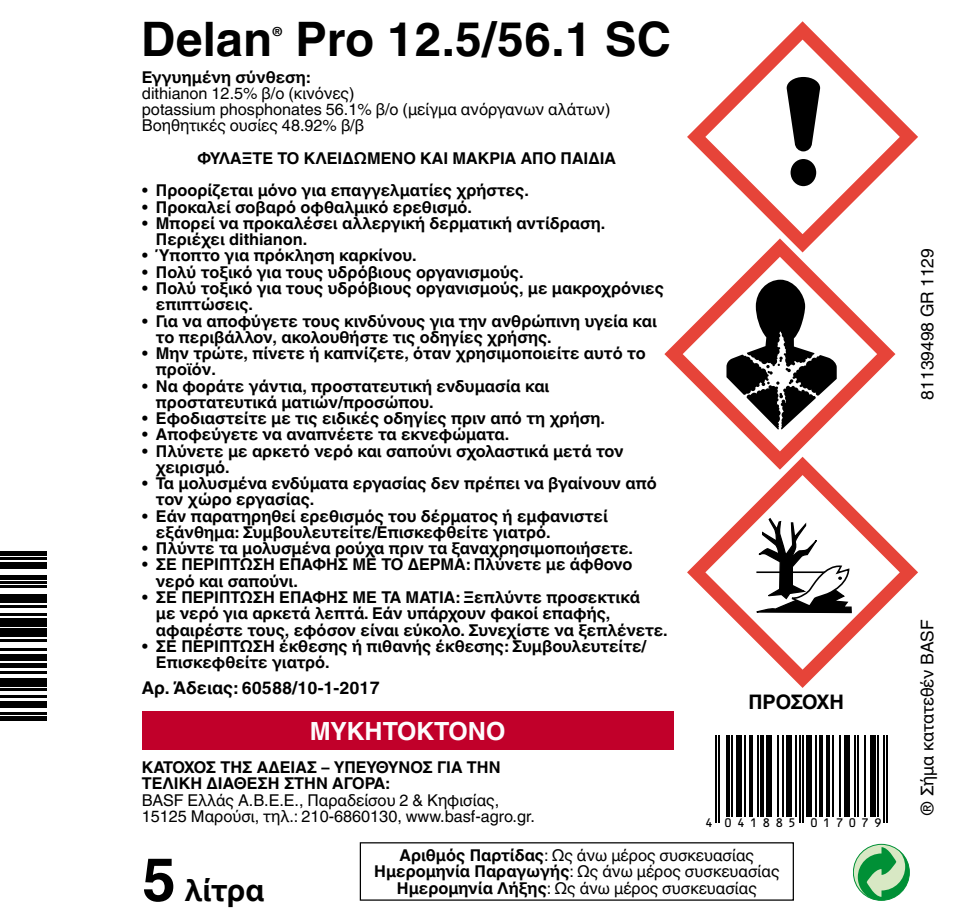
<style>
.page{position:relative;width:957px;height:922px;background:#fff}
.page>*{position:absolute;margin:0;border:0;box-sizing:border-box;transform-origin:0 0}
.t1{font:700 47.5px "Helvetica Linotype";color:#000}
.t2{font:700 30px "Helvetica Linotype";color:#000}
.t3{font:700 25px "Helvetica Linotype";color:#fdfdfd}
.t4{font:700 20px "Helvetica Linotype";letter-spacing:-.015em;color:#000}
.t5{font:17.5px "Helvetica Linotype";color:#000}
.t6{font:700 17.5px "Helvetica Linotype";color:#000}
.t7{font:700 16.25px/16.2px "Helvetica Linotype";color:#000}
.t8{font:16.25px/16.2px "Helvetica Linotype";color:#000}
.t9{font:700 12.5px "Helvetica Linotype";color:#000}
.t10{font:11.75px "OCRB";letter-spacing:.355em;color:#000}
.s1{font-weight:400}
.s2{font-size:60px}
.s3{font-weight:700}
</style>
<div class="page">
<hr style="left:0;top:716px;width:47px;height:4px;background:#000">
<hr style="left:0;top:712px;width:47px;height:2px;background:#000">
<div style="left:0;top:701px;width:47px;height:7px;background:#000"></div>
<hr style="left:0;top:695px;width:47px;height:2px;background:#000">
<hr style="left:0;top:688px;width:47px;height:2px;background:#000">
<div style="left:0;top:678px;width:47px;height:8px;background:#000"></div>
<hr style="left:0;top:671px;width:47px;height:2px;background:#000">
<div style="left:0;top:662px;width:47px;height:5px;background:#000"></div>
<div style="left:0;top:654px;width:47px;height:6px;background:#000"></div>
<hr style="left:0;top:647px;width:47px;height:3px;background:#000">
<hr style="left:0;top:639px;width:47px;height:2px;background:#000">
<div style="left:0;top:628px;width:47px;height:9px;background:#000"></div>
<div style="left:0;top:617px;width:47px;height:9px;background:#000"></div>
<hr style="left:0;top:613px;width:47px;height:2px;background:#000">
<hr style="left:0;top:605px;width:47px;height:2px;background:#000">
<div style="left:0;top:594px;width:47px;height:8px;background:#000"></div>
<hr style="left:0;top:585px;width:47px;height:2px;background:#000">
<hr style="left:0;top:581px;width:47px;height:2px;background:#000">
<div style="left:0;top:574px;width:47px;height:5px;background:#000"></div>
<div style="left:0;top:562px;width:47px;height:6px;background:#000"></div>
<hr style="left:0;top:557px;width:47px;height:2px;background:#000">
<hr style="left:0;top:551px;width:47px;height:4px;background:#000">
<hr style="left:715px;top:735px;width:1px;height:87px;background:#000">
<hr style="left:718px;top:735px;width:2px;height:87px;background:#000">
<hr style="left:726px;top:735px;width:3px;height:81px;background:#000">
<hr style="left:731px;top:735px;width:2px;height:81px;background:#000">
<div style="left:736px;top:735px;width:6px;height:81px;background:#000"></div>
<hr style="left:744px;top:735px;width:2px;height:81px;background:#000">
<hr style="left:749px;top:735px;width:4px;height:81px;background:#000">
<hr style="left:757px;top:735px;width:1px;height:81px;background:#000">
<hr style="left:760px;top:735px;width:4px;height:81px;background:#000">
<div style="left:766px;top:735px;width:5px;height:81px;background:#000"></div>
<hr style="left:777px;top:735px;width:1px;height:81px;background:#000">
<hr style="left:782px;top:735px;width:2px;height:81px;background:#000">
<div style="left:786px;top:735px;width:5px;height:81px;background:#000"></div>
<hr style="left:795px;top:735px;width:2px;height:81px;background:#000">
<hr style="left:799px;top:735px;width:1px;height:87px;background:#000">
<hr style="left:802px;top:735px;width:2px;height:87px;background:#000">
<div style="left:806px;top:735px;width:5px;height:81px;background:#000"></div>
<hr style="left:815px;top:735px;width:2px;height:81px;background:#000">
<hr style="left:819px;top:735px;width:3px;height:81px;background:#000">
<hr style="left:826px;top:735px;width:4px;height:81px;background:#000">
<hr style="left:831px;top:735px;width:2px;height:81px;background:#000">
<hr style="left:839px;top:735px;width:2px;height:81px;background:#000">
<div style="left:844px;top:735px;width:6px;height:81px;background:#000"></div>
<hr style="left:853px;top:735px;width:2px;height:81px;background:#000">
<hr style="left:857px;top:735px;width:2px;height:81px;background:#000">
<hr style="left:864px;top:735px;width:2px;height:81px;background:#000">
<div style="left:870px;top:735px;width:5px;height:81px;background:#000"></div>
<hr style="left:877px;top:735px;width:2px;height:81px;background:#000">
<hr style="left:883px;top:735px;width:1px;height:87px;background:#000">
<hr style="left:886px;top:735px;width:2px;height:87px;background:#000">
<svg style="left:853px;top:844px;width:56px;height:56px"></svg>
<svg style="left:858px;top:846px;width:51px;height:54px"></svg>
<div style="left:360px;top:842px;width:434px;height:58px;border:1px solid #000"></div>
<div style="left:142px;top:711px;width:531px;height:38px;background:#c1002a"></div>
<svg style="left:687px;top:469px;width:231px;height:218px"></svg>
<svg style="left:705px;top:475px;width:195px;height:194px"></svg>
<svg style="left:755px;top:516px;width:97px;height:97px"></svg>
<svg style="left:687px;top:21px;width:231px;height:217px"></svg>
<svg style="left:705px;top:40px;width:195px;height:194px"></svg>
<div style="left:790px;top:159px;width:26px;height:27px;background:#000;border-radius:50%"></div>
<svg style="left:786px;top:77px;width:34px;height:74px"></svg>
<svg style="left:664px;top:238px;width:231px;height:231px"></svg>
<svg style="left:682px;top:257px;width:195px;height:194px"></svg>
<svg style="left:726px;top:279px;width:110px;height:150px"></svg>
<h1 class="t1" style="left:141px;top:12px;width:132px">Delan</h1>
<p class="t9" style="left:272px;top:24px;width:12px">®</p>
<h1 class="t1" style="left:295px;top:12px;width:377px">Pro 12.5/56.1 SC</h1>
<p class="t7" style="left:142px;top:69px;width:170px">Εγγυημένη σύνθεση:</p>
<p class="t8" style="left:142px;top:85px;width:470px">dithianon 12.5% β/ο (κινόνες)<br>potassium phosphonates 56.1% β/ο (μείγμα ανόργανων αλάτων)<br>Βοηθητικές ουσίες 48.92% β/β</p>
<p class="t7" style="left:197px;top:150px;width:420px">ΦΥΛΑΞΤΕ ΤΟ ΚΛΕΙΔΩΜΕΝΟ ΚΑΙ ΜΑΚΡΙΑ ΑΠΟ ΠΑΙΔΙΑ</p>
<p class="t7" style="left:142px;top:183px;width:389px"><span class="s1">•</span> Προορίζεται μόνο για επαγγελματίες χρήστες.</p>
<p class="t7" style="left:142px;top:199px;width:332px"><span class="s1">•</span> Προκαλεί σοβαρό οφθαλμικό ερεθισμό.</p>
<p class="t7" style="left:156px;top:215px;width:451px;text-indent:-14px"><span class="s1">•</span> Μπορεί να προκαλέσει αλλεργική δερματική αντίδραση.<br>Περιέχει dithianon.</p>
<p class="t7" style="left:142px;top:248px;width:276px"><span class="s1">•</span> Ύποπτο για πρόκληση καρκίνου.</p>
<p class="t7" style="left:142px;top:264px;width:383px"><span class="s1">•</span> Πολύ τοξικό για τους υδρόβιους οργανισμούς.</p>
<p class="t7" style="left:156px;top:280px;width:509px;text-indent:-14px"><span class="s1">•</span> Πολύ τοξικό για τους υδρόβιους οργανισμούς, με μακροχρόνιες επιπτώσεις.</p>
<p class="t7" style="left:156px;top:313px;width:502px;text-indent:-14px"><span class="s1">•</span> Για να αποφύγετε τους κινδύνους για την ανθρώπινη υγεία και το περιβάλλον, ακολουθήστε τις οδηγίες χρήσης.</p>
<p class="t7" style="left:156px;top:345px;width:491px;text-indent:-14px"><span class="s1">•</span> Μην τρώτε, πίνετε ή καπνίζετε, όταν χρησιμοποιείτε αυτό το προϊόν.</p>
<p class="t7" style="left:156px;top:378px;width:395px;text-indent:-14px"><span class="s1">•</span> Να φοράτε γάντια, προστατευτική ενδυμασία και προστατευτικά ματιών/προσώπου.</p>
<p class="t7" style="left:142px;top:410px;width:465px"><span class="s1">•</span> Εφοδιαστείτε με τις ειδικές οδηγίες πριν από τη χρήση.</p>
<p class="t7" style="left:142px;top:426px;width:369px"><span class="s1">•</span> Αποφεύγετε να αναπνέετε τα εκνεφώματα.</p>
<p class="t7" style="left:156px;top:443px;width:469px;text-indent:-14px"><span class="s1">•</span> Πλύνετε με αρκετό νερό και σαπούνι σχολαστικά μετά τον χειρισμό.</p>
<p class="t7" style="left:156px;top:475px;width:502px;text-indent:-14px"><span class="s1">•</span> Τα μολυσμένα ενδύματα εργασίας δεν πρέπει να βγαίνουν από τον χώρο εργασίας.</p>
<p class="t7" style="left:156px;top:508px;width:453px;text-indent:-14px"><span class="s1">•</span> Εάν παρατηρηθεί ερεθισμός του δέρματος ή εμφανιστεί εξάνθημα: Συμβουλευτείτε/Επισκεφθείτε γιατρό.</p>
<p class="t7" style="left:142px;top:540px;width:493px"><span class="s1">•</span> Πλύντε τα μολυσμένα ρούχα πριν τα ξαναχρησιμοποιήσετε.</p>
<p class="t7" style="left:156px;top:556px;width:478px;text-indent:-14px"><span class="s1">•</span> ΣΕ ΠΕΡΙΠΤΩΣΗ ΕΠΑΦΗΣ ΜΕ ΤΟ ΔΕΡΜΑ: Πλύνετε με άφθονο νερό και σαπούνι.</p>
<p class="t7" style="left:156px;top:589px;width:513px;text-indent:-14px"><span class="s1">•</span> ΣΕ ΠΕΡΙΠΤΩΣΗ ΕΠΑΦΗΣ ΜΕ ΤΑ ΜΑΤΙΑ: Ξεπλύντε προσεκτικά<br>με νερό για αρκετά λεπτά. Εάν υπάρχουν φακοί επαφής, αφαιρέστε τους, εφόσον είναι εύκολο. Συνεχίστε να ξεπλένετε.</p>
<p class="t7" style="left:156px;top:638px;width:492px;text-indent:-14px"><span class="s1">•</span> ΣΕ ΠΕΡΙΠΤΩΣΗ έκθεσης ή πιθανής έκθεσης: Συμβουλευτείτε/<br>Επισκεφθείτε γιατρό.</p>
<p class="t6" style="left:142px;top:677px;width:239px">Αρ. Άδειας: 60588/10-1-2017</p>
<h3 class="t3" style="left:310px;top:716px;width:197px">ΜΥΚΗΤΟΚΤΟΝΟ</h3>
<p class="t7" style="left:142px;top:759px;width:360px">ΚΑΤΟΧΟΣ ΤΗΣ ΑΔΕΙΑΣ – ΥΠΕΥΘΥΝΟΣ ΓΙΑ ΤΗΝ<br>ΤΕΛΙΚΗ ΔΙΑΘΕΣΗ ΣΤΗΝ ΑΓΟΡΑ:</p>
<p class="t8" style="left:142px;top:791px;width:395px">BASF Ελλάς Α.Β.Ε.Ε., Παραδείσου 2 &amp; Κηφισίας,<br>15125 Μαρούσι, τηλ.: 210-6860130, www.basf-agro.gr.</p>
<p class="t4" style="left:748px;top:690px;width:97px">ΠΡΟΣΟΧΗ</p>
<p class="t10" style="left:705px;top:816px;width:179px">4 041885 017079</p>
<h2 class="t2" style="left:142px;top:872px;width:124px"><span class="s2">5</span> λίτρα</h2>
<p class="t8" style="left:374px;top:847px;width:407px;text-align:center"><span class="s3">Αριθμός Παρτίδας</span>: Ως άνω μέρος συσκευασίας<br><span class="s3">Ημερομηνία Παραγωγής</span>: Ως άνω μέρος συσκευασίας<br><span class="s3">Ημερομηνία Λήξης</span>: Ως άνω μέρος συσκευασίας</p>
<p class="t5" style="left:917px;top:399px;width:153px;rotate:-90deg">81139498 GR 1129</p>
<p class="t5" style="left:917px;top:815px;width:197px;rotate:-90deg">® Σήμα κατατεθέν BASF</p>
</div>
